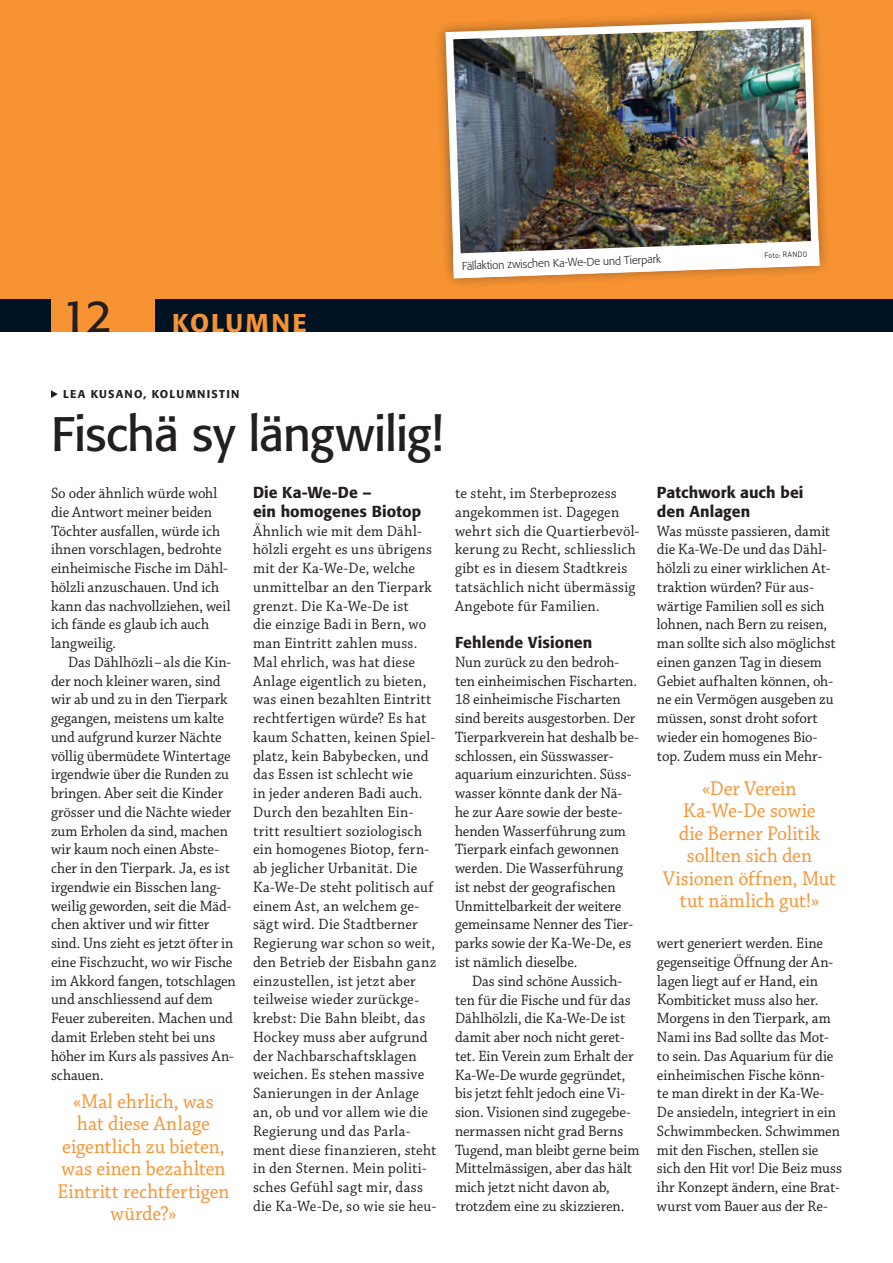
<style>
.page{position:relative;width:893px;height:1263px;background:#fff}
.page>*{position:absolute;margin:0;border:0;box-sizing:border-box;transform-origin:0 0}
.t1{font:48px "Formata";letter-spacing:-.02em;color:#231f20}
.t2{font:44.7px "Formata";color:#231f20}
.t3{font:500 25.5px "Formata";letter-spacing:.085em;color:#f79332}
.t4{font:21px/22.5px "Chaparral Pro";color:#f79332;text-align:center;scale:.94 1}
.t5{font:15.75px/18.8px "Chaparral Pro";letter-spacing:.005em;color:#231f20;scale:.94 1}
.t6{font:500 15.75px/18.8px "Formata";letter-spacing:.005em;color:#231f20}
.t7{font:300 11.25px "Formata";color:#231f20}
.t8{font:500 11.25px "Formata";letter-spacing:.115em;color:#231f20}
.t9{font:7.5px "DIN";color:#231f20;scale:.94 1}
</style>
<div class="page">
<div style="left:0;top:0;width:893px;height:332px;background:#f79332"></div>
<div style="left:155px;top:299px;width:738px;height:33px;background:#001322"></div>
<svg style="left:51px;top:390px;width:7px;height:8px"></svg>
<div style="left:0;top:299px;width:51px;height:33px;background:#001322"></div>
<svg style="left:438px;top:12px;width:388px;height:272px"></svg>
<img style="left:442px;top:15px;width:381px;height:267px">
<svg style="left:453px;top:241px;width:367px;height:37px;background:#dccdbd"></svg>
<h2 class="t2" style="left:61px;top:289px;width:52px">12</h2>
<h3 class="t3" style="left:172px;top:307px;width:136px">KOLUMNE</h3>
<p class="t7" style="left:462px;top:259px;width:201px;rotate:-2deg">Fällaktion zwischen Ka-We-De und Tierpark</p>
<p class="t9" style="left:764px;top:251px;width:47px;rotate:-2deg">Foto: RANDO</p>
<p class="t8" style="left:63px;top:387px;width:178px">LEA KUSANO, KOLUMNISTIN</p>
<h1 class="t1" style="left:51px;top:404px;width:394px">Fischä sy längwilig!</h1>
<p class="t5" style="left:51px;top:484px;width:192px">So oder ähnlich würde wohl die Antwort meiner beiden<br>Töchter ausfallen, würde ich ihnen vorschlagen, bedrohte einheimische Fische im Dähl&shy;hölzli anzuschauen. Und ich kann das nachvollziehen, weil ich fände es glaub ich auch langweilig.</p>
<p class="t5" style="left:51px;top:653px;width:198px;text-indent:17px">Das Dählhözli–als die Kin&shy;der noch kleiner waren, sind wir ab und zu in den Tierpark gegangen, meistens um kalte und aufgrund kurzer Nächte völlig übermüdete Wintertage irgendwie über die Runden zu bringen. Aber seit die Kinder grösser und die Nächte wieder zum Erholen da sind, machen wir kaum noch einen Abste&shy;cher in den Tierpark. Ja, es ist irgendwie ein Bisschen lang&shy;weilig geworden, seit die Mäd&shy;chen aktiver und wir fitter sind. Uns zieht es jetzt öfter in eine Fischzucht, wo wir Fische im Akkord fangen, totschlagen und anschliessend auf dem<br>Feuer zubereiten. Machen und damit Erleben steht bei uns höher im Kurs als passives An&shy;schauen.</p>
<p class="t6" style="left:253px;top:483px;width:170px">Die Ka-We-De –<br>ein homogenes Biotop</p>
<p class="t5" style="left:253px;top:522px;width:197px">Ähnlich wie mit dem Dähl&shy;hölzli ergeht es uns übrigens mit der Ka-We-De, welche unmittelbar an den Tierpark grenzt. Die Ka-We-De ist<br>die einzige Badi in Bern, wo man Eintritt zahlen muss.<br>Mal ehrlich, was hat diese<br>Anlage eigentlich zu bieten, was einen bezahlten Eintritt rechtfertigen würde? Es hat kaum Schatten, keinen Spiel&shy;platz, kein Babybecken, und das Essen ist schlecht wie<br>in jeder anderen Badi auch.<br>Durch den bezahlten Ein&shy;tritt resultiert soziologisch ein homogenes Biotop, fern&shy;ab jeglicher Urbanität. Die<br>Ka-We-De steht politisch auf einem Ast, an welchem ge&shy;sägt wird. Die Stadtberner<br>Regierung war schon so weit, den Betrieb der Eisbahn ganz einzustellen, ist jetzt aber teilweise wieder zurückge&shy;krebst: Die Bahn bleibt, das<br>Hockey muss aber aufgrund der Nachbarschaftsklagen weichen. Es stehen massive<br>Sanierungen in der Anlage an, ob und vor allem wie die<br>Regierung und das Parla&shy;ment diese finanzieren, steht in den Sternen. Mein politi&shy;sches Gefühl sagt mir, dass die Ka-We-De, so wie sie heu-</p>
<h3 class="t4" style="left:58px;top:1091px;width:184px">«Mal ehrlich, was hat diese Anlage eigentlich zu bieten, was einen bezahlten<br>Eintritt rechtfertigen würde?»</h3>
<p class="t5" style="left:455px;top:484px;width:198px">te steht, im Sterbeprozess angekommen ist. Dagegen wehrt sich die Quartierbevöl&shy;kerung zu Recht, schliesslich gibt es in diesem Stadtkreis tatsächlich nicht übermässig<br>Angebote für Familien.</p>
<p class="t6" style="left:455px;top:633px;width:139px">Fehlende Visionen</p>
<p class="t5" style="left:455px;top:653px;width:197px">Nun zurück zu den bedroh&shy;ten einheimischen Fischarten.<br>18 einheimische Fischarten sind bereits ausgestorben. Der<br>Tierparkverein hat deshalb be&shy;schlossen, ein Süsswasser&shy;aquarium einzurichten. Süss&shy;wasser könnte dank der Nä&shy;he zur Aare sowie der beste&shy;henden Wasserführung zum<br>Tierpark einfach gewonnen werden. Die Wasserführung ist nebst der geografischen<br>Unmittelbarkeit der weitere gemeinsame Nenner des Tier&shy;parks sowie der Ka-We-De, es ist nämlich dieselbe.</p>
<p class="t5" style="left:455px;top:972px;width:198px;text-indent:17px">Das sind schöne Aussich&shy;ten für die Fische und für das<br>Dählhölzli, die Ka-We-De ist damit aber noch nicht geret&shy;tet. Ein Verein zum Erhalt der<br>Ka-We-De wurde gegründet, bis jetzt fehlt jedoch eine Vi&shy;sion. Visionen sind zugegebe&shy;nermassen nicht grad Berns<br>Tugend, man bleibt gerne beim<br>Mittelmässigen, aber das hält mich jetzt nicht davon ab, trotzdem eine zu skizzieren.</p>
<p class="t6" style="left:657px;top:483px;width:148px">Patchwork auch bei den Anlagen</p>
<p class="t5" style="left:657px;top:522px;width:192px">Was müsste passieren, damit die Ka-We-De und das Dähl&shy;hölzli zu einer wirklichen At&shy;traktion würden? Für aus&shy;wärtige Familien soll es sich lohnen, nach Bern zu reisen, man sollte sich also möglichst einen ganzen Tag in diesem<br>Gebiet aufhalten können, oh&shy;ne ein Vermögen ausgeben zu müssen, sonst droht sofort wieder ein homogenes Bio&shy;top. Zudem muss ein Mehr-</p>
<h3 class="t4" style="left:663px;top:777px;width:186px">«Der Verein<br>Ka-We-De sowie<br>die Berner Politik sollten sich den<br>Visionen öffnen, Mut tut nämlich gut!»</h3>
<p class="t5" style="left:657px;top:934px;width:198px">wert generiert werden. Eine gegenseitige Öffnung der An&shy;lagen liegt auf er Hand, ein<br>Kombiticket muss also her.<br>Morgens in den Tierpark, am<br>Nami ins Bad sollte das Mot&shy;to sein. Das Aquarium für die einheimischen Fische könn-<br>te man direkt in der Ka-We-<br>De ansiedeln, integriert in ein<br>Schwimmbecken. Schwimmen mit den Fischen, stellen sie sich den Hit vor! Die Beiz muss ihr Konzept ändern, eine Brat&shy;wurst vom Bauer aus der Re-</p>
</div>
